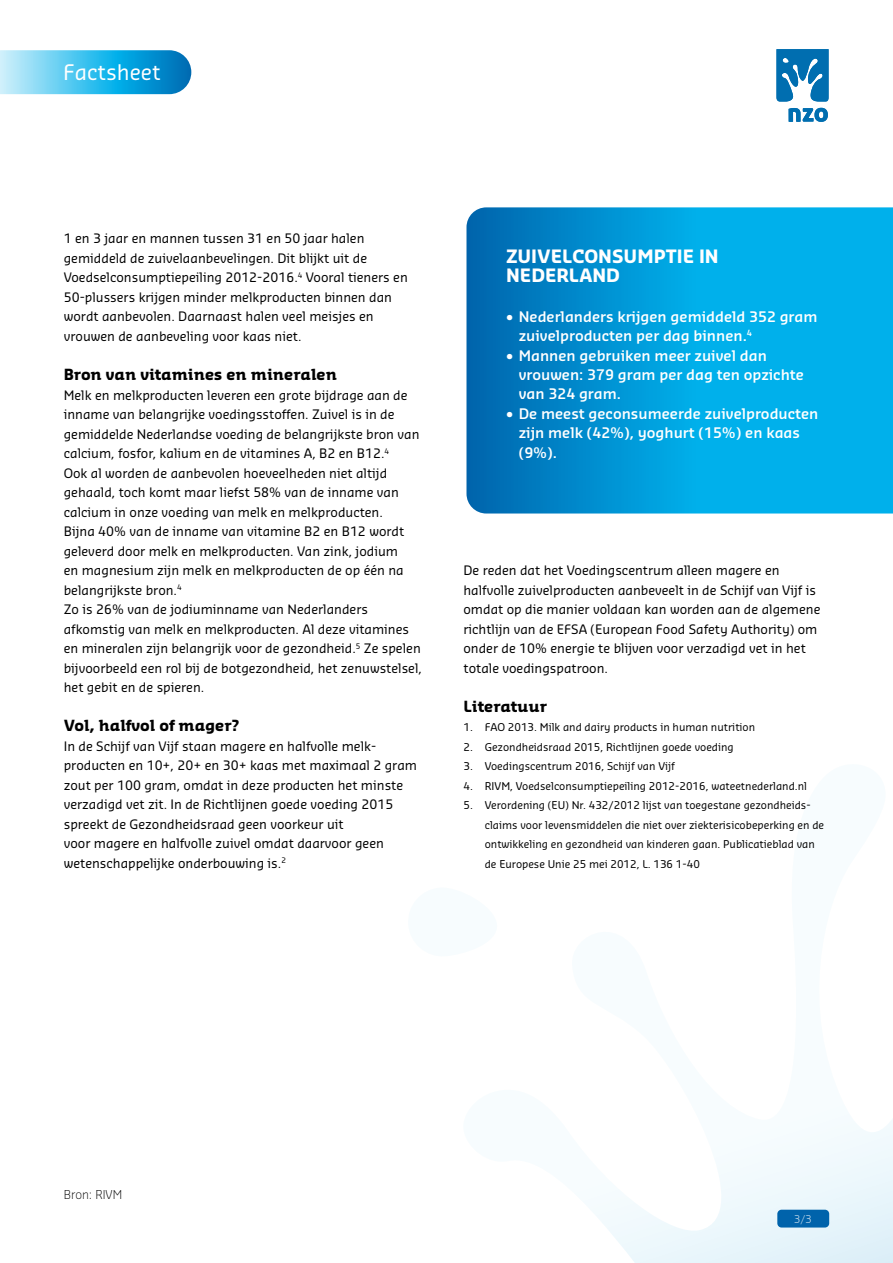
<style>
.page{position:relative;width:893px;height:1263px;background:#fff}
.page>*{position:absolute;margin:0;border:0;box-sizing:border-box;transform-origin:0 0}
.t1{font:21px "Sansa Std";color:#fff}
.t2{font:700 18px/19.5px "Sansa Slab";color:#fff}
.t3{font:700 15px "Sansa Slab";color:#000}
.t4{font:600 14.25px/19.5px "Sansa Std";color:#fff}
.t5{font:12.75px/19.5px "Sansa Std";color:#000}
.t6{font:300 12px "Sansa Std";color:#000}
.t7{font:10.5px/19.5px "Sansa Std";color:#000}
.t8{font:300 10.5px "Sansa Std";color:#fff}
</style>
<div class="page">
<svg style="left:591px;top:1119px;width:302px;height:144px"></svg>
<svg style="left:466px;top:207px;width:427px;height:307px;background:#019bda"></svg>
<svg style="left:776px;top:49px;width:52px;height:53px"></svg>
<svg style="left:789px;top:108px;width:39px;height:14px"></svg>
<svg style="left:0;top:50px;width:192px;height:45px;background:#4bbbe6"></svg>
<div style="left:777px;top:1210px;width:52px;height:17px;background:#0063ab;border-radius:4px"></div>
<h1 class="t1" style="left:63px;top:58px;width:99px">Factsheet</h1>
<p class="t5" style="left:64px;top:228px;width:346px">1 en 3 jaar en mannen tussen 31 en 50 jaar halen gemiddeld de zuivelaanbevelingen. Dit blijkt uit de Voedselconsumptiepeiling 2012-2016.<sup>4</sup> Vooral tieners en 50-plussers krijgen minder melkproducten binnen dan wordt aanbevolen. Daarnaast halen veel meisjes en vrouwen de aanbeveling voor kaas niet.</p>
<p class="t3" style="left:64px;top:364px;width:275px">Bron van vitamines en mineralen</p>
<p class="t5" style="left:64px;top:384px;width:360px">Melk en melkproducten leveren een grote bijdrage aan de inname van belangrijke voedingsstoffen. Zuivel is in de gemiddelde Nederlandse voeding de belangrijkste bron van calcium, fosfor, kalium en de vitamines A, B2 en B12.<sup>4<br></sup>Ook al worden de aanbevolen hoeveelheden niet altijd gehaald, toch komt maar liefst 58% van de inname van calcium in onze voeding van melk en melkproducten.<br>Bijna 40% van de inname van vitamine B2 en B12 wordt geleverd door melk en melkproducten. Van zink, jodium<br>en magnesium zijn melk en melkproducten de op één na belangrijkste bron.<sup>4<br></sup>Zo is 26% van de jodiuminname van Nederlanders afkomstig van melk en melkproducten. Al deze vitamines en mineralen zijn belangrijk voor de gezondheid.<sup>5</sup> Ze spelen bijvoorbeeld een rol bij de botgezondheid, het zenuwstelsel, het gebit en de spieren.</p>
<p class="t3" style="left:64px;top:715px;width:177px">Vol, halfvol of mager?</p>
<p class="t5" style="left:64px;top:735px;width:355px">In de Schijf van Vijf staan magere en halfvolle melk&shy;producten en 10+, 20+ en 30+ kaas met maximaal 2 gram zout per 100 gram, omdat in deze producten het minste verzadigd vet zit. In de Richtlijnen goede voeding 2015 spreekt de Gezondheidsraad geen voorkeur uit<br>voor magere en halfvolle zuivel omdat daarvoor geen wetenschappelijke onderbouwing is.<sup>2</sup></p>
<h2 class="t2" style="left:506px;top:246px;width:214px">ZUIVELCONSUMPTIE IN<br>NEDERLAND</h2>
<p class="t4" style="left:519px;top:306px;width:300px;text-indent:-13px">• Nederlanders krijgen gemiddeld 352 gram zuivelproducten per dag binnen.<sup>4</sup></p>
<p class="t4" style="left:519px;top:345px;width:287px;text-indent:-13px">• Mannen gebruiken meer zuivel dan vrouwen: 379 gram per dag ten opzichte van 324 gram.</p>
<p class="t4" style="left:519px;top:403px;width:301px;text-indent:-13px">• De meest geconsumeerde zuivelproducten zijn melk (42%), yoghurt (15%) en kaas (9%).</p>
<p class="t5" style="left:463px;top:560px;width:359px">De reden dat het Voedingscentrum alleen magere en halfvolle zuivelproducten aanbeveelt in de Schijf van Vijf is omdat op die manier voldaan kan worden aan de algemene richtlijn van de EFSA (European Food Safety Authority) om onder de 10% energie te blijven voor verzadigd vet in het totale voedingspatroon.</p>
<p class="t3" style="left:463px;top:696px;width:85px">Literatuur</p>
<p class="t7" style="left:463px;top:717px;width:293px">1. FAO 2013. Milk and dairy products in human nutrition</p>
<p class="t7" style="left:463px;top:736px;width:272px">2. Gezondheidsraad 2015, Richtlijnen goede voeding</p>
<p class="t7" style="left:463px;top:756px;width:213px">3. Voedingscentrum 2016, Schijf van Vijf</p>
<p class="t7" style="left:463px;top:775px;width:345px">4. RIVM, Voedselconsumptiepeiling 2012-2016, wateetnederland.nl</p>
<p class="t7" style="left:485px;top:795px;width:341px;text-indent:-21px">5. Verordening (EU) Nr. 432/2012 lijst van toegestane gezondheids&shy;claims voor levensmiddelen die niet over ziekterisicobeperking en de ontwikkeling en gezondheid van kinderen gaan. Publicatieblad van de Europese Unie 25 mei 2012, L. 136 1-40</p>
<p class="t6" style="left:64px;top:1187px;width:60px">Bron: RIVM</p>
<p class="t8" style="left:794px;top:1212px;width:19px">3/3</p>
</div>
